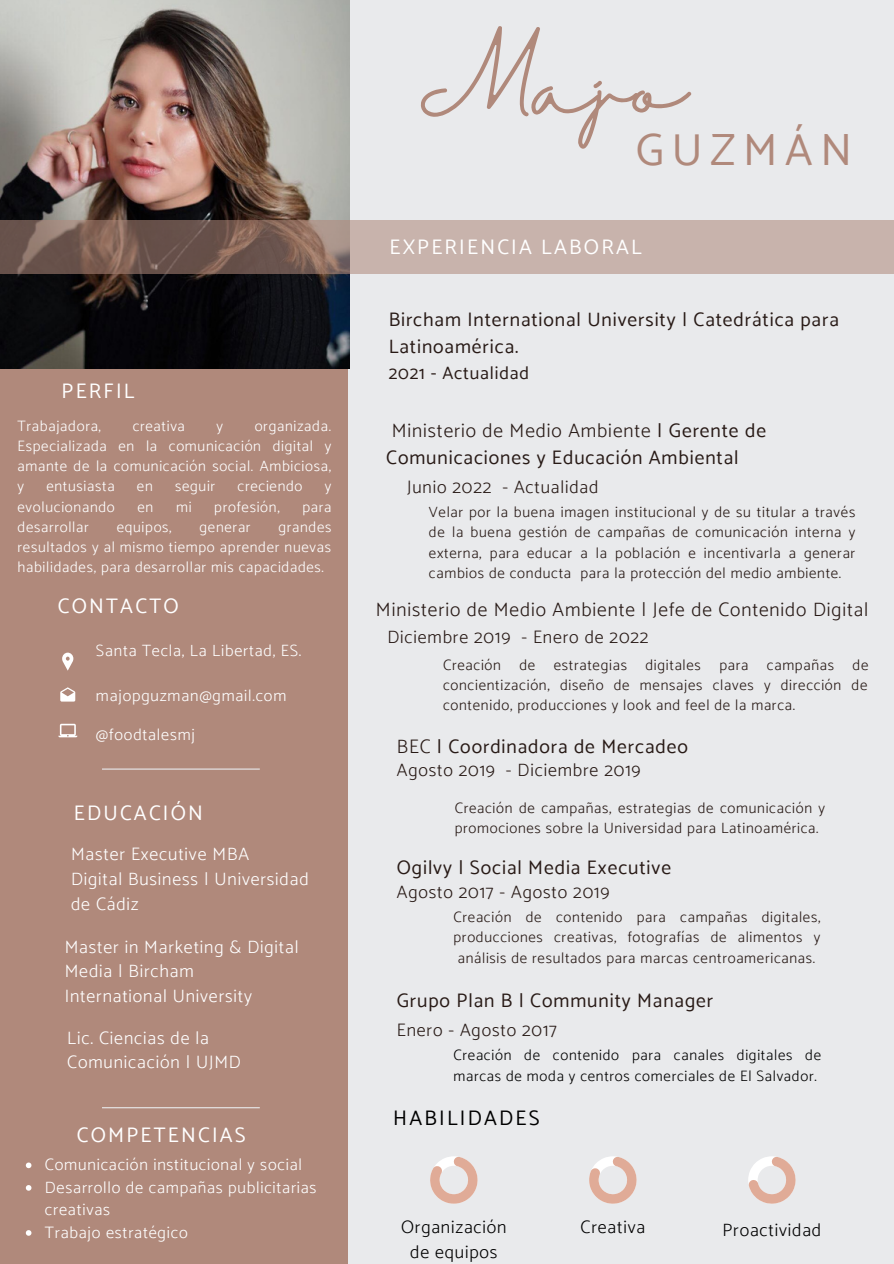
<style>
.page{position:relative;width:894px;height:1264px;background:#fff}
.page>*{position:absolute;margin:0;border:0;box-sizing:border-box;transform-origin:0 0}
.t1{font:76.5px "Halimun";color:#b0897b}
.t2{font:45px "Catamaran";letter-spacing:.17em;color:#b0897b}
.t3{font:21px "Catamaran";letter-spacing:.105em;color:#fff}
.t4{font:21px "Catamaran";letter-spacing:.105em;color:#000}
.t5{font:19.5px/27px "Catamaran";letter-spacing:.045em;color:#281a16}
.t6{font:300 19.5px "Catamaran";letter-spacing:.045em;color:#281a16}
.t7{font:300 18px/24.8px "Catamaran";letter-spacing:.045em;color:#fff}
.t8{font:300 18px "Catamaran";letter-spacing:.045em;color:#281a16}
.t9{font:300 18px/24.8px "Catamaran";letter-spacing:.045em;color:#000;text-align:center}
.t10{font:18px "Catamaran";letter-spacing:.045em;color:#281a16}
.t11{font:300 16.5px/22.5px "Catamaran";letter-spacing:.045em;color:#fff}
.t12{font:300 16.35px "Catamaran";letter-spacing:.05em;color:#fff}
.t13{font:300 15px/20.2px "Catamaran";letter-spacing:.045em;color:#281a16;text-align:justify}
.t14{font:300 15px/20.2px "Catamaran";letter-spacing:.045em;color:#fff;text-align:justify}
.t15{font:300 15px/20.2px "Catamaran";letter-spacing:.045em;color:#000}
.s1{font-weight:300}
</style>
<div class="page">
<div style="left:0;top:0;width:893px;height:1263px;background:#e9eaec"></div>
<div style="left:0;top:0;width:347px;height:1263px;background:#b0897b"></div>
<hr style="left:102px;top:768px;width:158px;height:1px;background:#e9eaec">
<hr style="left:102px;top:1107px;width:158px;height:1px;background:#e9eaec">
<svg style="left:62px;top:652px;width:11px;height:18px"></svg>
<svg style="left:58px;top:723px;width:19px;height:14px"></svg>
<svg style="left:60px;top:687px;width:15px;height:14px"></svg>
<svg style="left:589px;top:1156px;width:47px;height:47px"></svg>
<svg style="left:430px;top:1156px;width:47px;height:47px"></svg>
<svg style="left:748px;top:1156px;width:47px;height:47px"></svg>
<img style="left:0;top:0;width:349px;height:369px">
<svg style="left:0;top:221px;width:893px;height:52px;fill:#c8b3ac"></svg>
<svg style="left:26px;top:1162px;width:5px;height:6px"></svg>
<svg style="left:26px;top:1185px;width:5px;height:5px"></svg>
<svg style="left:26px;top:1230px;width:5px;height:5px"></svg>
<h3 class="t3" style="left:62px;top:378px;width:74px">PERFIL</h3>
<p class="t14" style="left:18px;top:415px;width:85px">Trabajadora,</p>
<p class="t14" style="left:133px;top:415px;width:54px">creativa</p>
<p class="t14" style="left:216px;top:415px;width:8px">y</p>
<p class="t14" style="left:18px;top:415px;width:315px;text-indent:237px">organizada.<br>Especializada en la comunicación digital y amante de la comunicación social. Ambiciosa, y</p>
<p class="t14" style="left:46px;top:476px;width:70px">entusiasta</p>
<p class="t14" style="left:137px;top:476px;width:17px">en</p>
<p class="t14" style="left:175px;top:476px;width:42px">seguir</p>
<p class="t14" style="left:237px;top:476px;width:66px">creciendo</p>
<p class="t14" style="left:325px;top:476px;width:8px">y</p>
<p class="t14" style="left:18px;top:496px;width:99px">evolucionando</p>
<p class="t14" style="left:137px;top:496px;width:17px">en</p>
<p class="t14" style="left:176px;top:496px;width:17px">mi</p>
<p class="t14" style="left:214px;top:496px;width:67px">profesión,</p>
<p class="t14" style="left:302px;top:496px;width:31px">para</p>
<p class="t14" style="left:18px;top:516px;width:73px">desarrollar</p>
<p class="t14" style="left:117px;top:516px;width:57px">equipos,</p>
<p class="t14" style="left:199px;top:516px;width:53px">generar</p>
<p class="t14" style="left:18px;top:516px;width:315px;text-indent:261px">grandes resultados y al mismo tiempo aprender nuevas habilidades, para desarrollar mis capacidades.</p>
<h3 class="t3" style="left:58px;top:593px;width:122px">CONTACTO</h3>
<p class="t12" style="left:96px;top:641px;width:207px">Santa Tecla, La Libertad, ES.</p>
<p class="t12" style="left:96px;top:685px;width:192px">majopguzman@gmail.com</p>
<p class="t12" style="left:96px;top:724px;width:100px">@foodtalesmj</p>
<h3 class="t3" style="left:74px;top:800px;width:131px">EDUCACIÓN</h3>
<p class="t7" style="left:71px;top:841px;width:239px">Master Executive MBA<br>Digital Business | Universidad de Cádiz</p>
<p class="t7" style="left:65px;top:934px;width:235px">Master in Marketing &amp; Digital<br>Media | Bircham<br>International University</p>
<p class="t7" style="left:67px;top:1024px;width:175px">Lic. Ciencias de la<br>Comunicación | UJMD</p>
<h3 class="t3" style="left:77px;top:1122px;width:170px">COMPETENCIAS</h3>
<p class="t11" style="left:45px;top:1153px;width:273px">Comunicación institucional y social<br>Desarrollo de campañas publicitarias creativas<br>Trabajo estratégico</p>
<h1 class="t1" style="left:417px;top:43px;width:272px">Majo</h1>
<h2 class="t2" style="left:635px;top:124px;width:218px">GUZMÁN</h2>
<h3 class="t3" style="left:389px;top:234px;width:254px">EXPERIENCIA LABORAL</h3>
<h3 class="t5" style="left:388px;top:306px;width:451px">Bircham International University | Catedrática para<br>Latinoamérica.</h3>
<p class="t10" style="left:388px;top:362px;width:142px">2021 - Actualidad</p>
<h3 class="t5" style="left:386px;top:417px;width:381px"><span class="s1">Ministerio de Medio Ambiente</span> | Gerente de<br>Comunicaciones y Educación Ambiental</h3>
<p class="t13" style="left:429px;top:502px;width:428px">Velar por la buena imagen institucional y de su titular a través de la buena gestión de campañas de comunicación interna y externa, para educar a la población e incentivarla a generar cambios de conducta para la protección del medio ambiente.</p>
<p class="t8" style="left:407px;top:476px;width:193px">Junio 2022 - Actualidad</p>
<h3 class="t6" style="left:376px;top:598px;width:494px">Ministerio de Medio Ambiente | Jefe de Contenido Digital</h3>
<p class="t8" style="left:387px;top:626px;width:262px">Diciembre 2019 - Enero de 2022</p>
<p class="t13" style="left:443px;top:654px;width:426px">Creación de estrategias digitales para campañas de concientización, diseño de mensajes claves y dirección de contenido, producciones y look and feel de la marca.</p>
<h3 class="t5" style="left:396px;top:733px;width:292px"><span class="s1">BEC</span> | Coordinadora de Mercadeo</h3>
<p class="t8" style="left:396px;top:759px;width:245px">Agosto 2019 - Diciembre 2019</p>
<p class="t13" style="left:454px;top:797px;width:372px">Creación de campañas, estrategias de comunicación y promociones sobre la Universidad para Latinoamérica.</p>
<h3 class="t5" style="left:396px;top:853px;width:276px">Ogilvy | Social Media Executive</h3>
<p class="t8" style="left:396px;top:881px;width:214px">Agosto 2017 - Agosto 2019</p>
<p class="t13" style="left:453px;top:906px;width:368px">Creación de contenido para campañas digitales, producciones creativas, fotografías de alimentos y análisis de resultados para marcas centroamericanas.</p>
<h3 class="t5" style="left:396px;top:986px;width:318px">Grupo Plan B | Community Manager</h3>
<p class="t8" style="left:396px;top:1018px;width:162px">Enero - Agosto 2017</p>
<p class="t15" style="left:453px;top:1044px;width:369px">Creación de contenido para canales digitales de marcas de moda y centros comerciales de El Salvador.</p>
<h3 class="t4" style="left:393px;top:1105px;width:148px">HABILIDADES</h3>
<p class="t9" style="left:401px;top:1214px;width:107px">Organización de equipos</p>
<p class="t9" style="left:580px;top:1214px;width:66px">Creativa</p>
<p class="t9" style="left:722px;top:1217px;width:100px">Proactividad</p>
</div>
